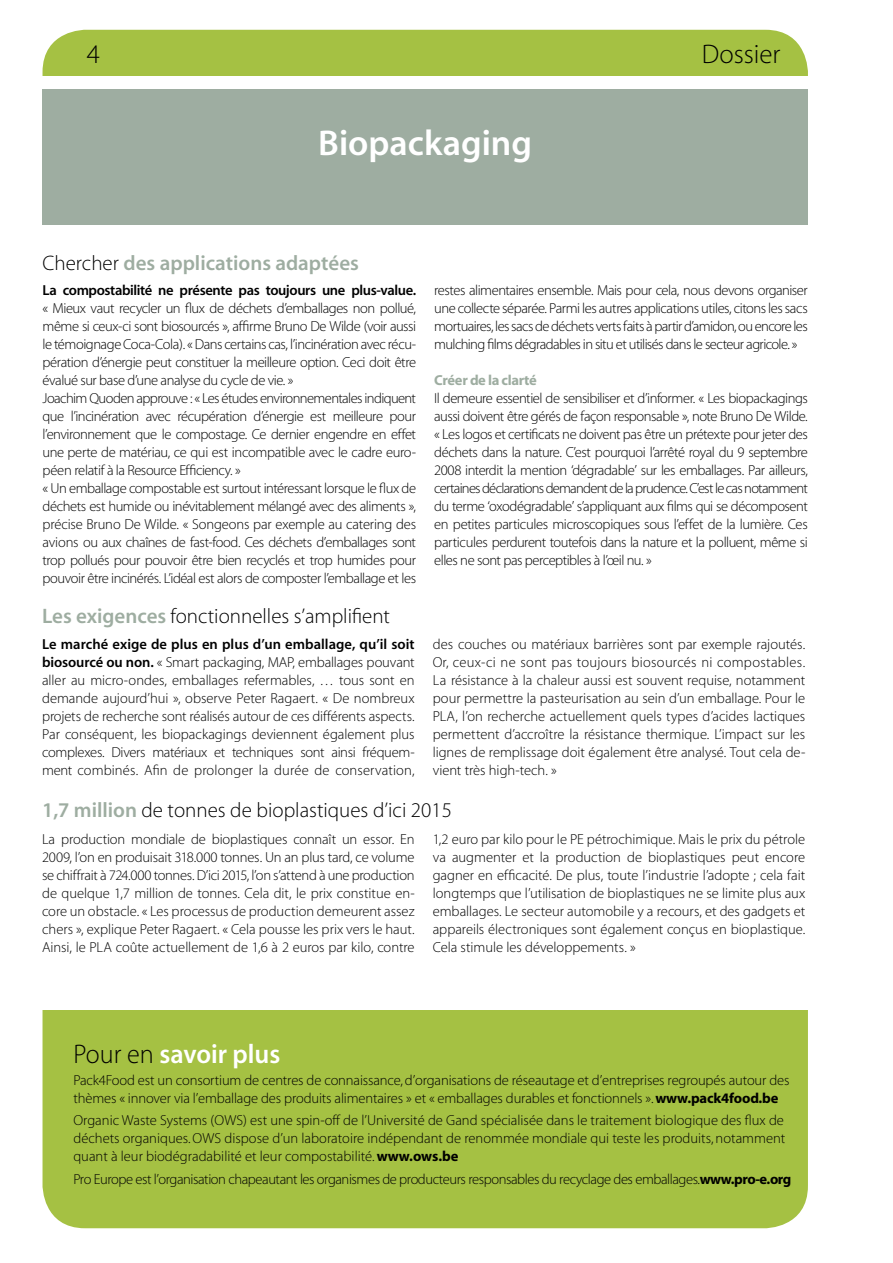
<style>
.page{position:relative;width:893px;height:1263px;background:#fff}
.page>*{position:absolute;margin:0;border:0;box-sizing:border-box;transform-origin:0 0}
.t1{font:500 36px "Myriad LS";color:#fff}
.t2{font:500 27px "Myriad LS";color:#fff}
.t3{font:300 27px "Myriad LS";color:#000}
.t4{font:300 21px "Myriad LS";color:#000}
.t5{font:500 21px "Myriad LS";color:#9eada1}
.t6{font:300 14.55px/18px "Myriad LS";letter-spacing:-.03em;color:#000;text-align:justify}
.t7{font:300 14.55px/18px "Myriad LS";letter-spacing:-.01em;color:#000}
.s1{font-weight:300;color:#000}
.s2{font-weight:500}
.s3{font-weight:700;color:#9eada1}
.s4{font-weight:500;color:#9eada1}
.s5{font-weight:700}
</style>
<div class="page">
<div style="left:43px;top:94px;width:765px;height:1134px;background:#a5c143;border-radius:43px"></div>
<div style="left:43px;top:30px;width:765px;height:178px;background:#a5c143;border-radius:43px"></div>
<div style="left:43px;top:86px;width:765px;height:168px;background:#9eada1"></div>
<div style="left:0;top:77px;width:893px;height:12px;background:#fff"></div>
<div style="left:0;top:225px;width:893px;height:784px;background:#fff"></div>
<p class="t3" style="left:87px;top:41px;width:15px">4</p>
<p class="t3" style="left:702px;top:41px;width:80px">Dossier</p>
<p class="t1" style="left:318px;top:124px;width:215px">Biopackaging</p>
<p class="t5" style="left:43px;top:252px;width:318px"><span class="s1">Chercher</span> des applications adaptées</p>
<p class="t6" style="left:43px;top:281px;width:375px;text-align:left"><span class="s2">La compostabilité ne présente pas toujours une plus-value. </span>« Mieux vaut recycler un flux de déchets d’emballages non pollué, même si ceux-ci sont biosourcés », affirme Bruno De Wilde (voir aussi le témoignage Coca-Cola). « Dans certains cas, l’incinération avec récu&shy;pération d’énergie peut constituer la meilleure option. Ceci doit être évalué sur base d’une analyse du cycle de vie. »<br>Joachim Quoden approuve : « Les études environnementales indiquent que l’incinération avec récupération d’énergie est meilleure pour l’environnement que le compostage. Ce dernier engendre en effet une perte de matériau, ce qui est incompatible avec le cadre euro&shy;péen relatif à la Resource Efficiency. »<br>« Un emballage compostable est surtout intéressant lorsque le flux de déchets est humide ou inévitablement mélangé avec des aliments », précise Bruno De Wilde. « Songeons par exemple au catering des avions ou aux chaînes de fast-food. Ces déchets d’emballages sont trop pollués pour pouvoir être bien recyclés et trop humides pour pouvoir être incinérés. L’idéal est alors de composter l’emballage et les</p>
<p class="t6" style="left:434px;top:281px;width:375px">restes alimentaires ensemble. Mais pour cela, nous devons organiser une collecte séparée. Parmi les autres applications utiles, citons les sacs mortuaires, les sacs de déchets verts faits à partir d’amidon, ou encore les mulching films dégradables in situ et utilisés dans le secteur agricole. »</p>
<p class="t6" style="left:434px;top:371px;width:375px;text-align:left"><span class="s3">Créer de la clarté<br></span>Il demeure essentiel de sensibiliser et d’informer. « Les biopackagings aussi doivent être gérés de façon responsable », note Bruno De Wilde. « Les logos et certificats ne doivent pas être un prétexte pour jeter des déchets dans la nature. C’est pourquoi l’arrêté royal du 9 septembre 2008 interdit la mention ‘dégradable’ sur les emballages. Par ailleurs, certaines déclarations demandent de la prudence. C’est le cas notamment du terme ‘oxodégradable’ s’appliquant aux films qui se décomposent en petites particules microscopiques sous l’effet de la lumière. Ces particules perdurent toutefois dans la nature et la polluent, même si elles ne sont pas perceptibles à l’œil nu. »</p>
<p class="t4" style="left:42px;top:605px;width:350px"><span class="s4">Les exigences</span> fonctionnelles s’amplifient</p>
<p class="t6" style="left:42px;top:636px;width:374px"><span class="s2">Le marché exige de plus en plus d’un emballage, qu’il soit biosourcé ou non.</span> « Smart packaging, MAP, emballages pouvant aller au micro-ondes, emballages refermables, … tous sont en demande aujourd’hui », observe Peter Ragaert. « De nombreux projets de recherche sont réalisés autour de ces différents aspects.<br>Par conséquent, les biopackagings deviennent également plus complexes. Divers matériaux et techniques sont ainsi fréquem&shy;ment combinés. Afin de prolonger la durée de conservation,</p>
<p class="t6" style="left:433px;top:636px;width:374px">des couches ou matériaux barrières sont par exemple rajoutés.<br>Or, ceux-ci ne sont pas toujours biosourcés ni compostables.<br>La résistance à la chaleur aussi est souvent requise, notamment pour permettre la pasteurisation au sein d’un emballage. Pour le PLA, l’on recherche actuellement quels types d’acides lactiques permettent d’accroître la résistance thermique. L’impact sur les lignes de remplissage doit également être analysé. Tout cela de&shy;vient très high-tech. »</p>
<p class="t4" style="left:42px;top:800px;width:411px"><span class="s4">1,7 million</span> de tonnes de bioplastiques d’ici 2015</p>
<p class="t6" style="left:42px;top:831px;width:374px">La production mondiale de bioplastiques connaît un essor. En 2009, l’on en produisait 318.000 tonnes. Un an plus tard, ce volume se chiffrait à 724.000 tonnes. D’ici 2015, l’on s’attend à une production de quelque 1,7 million de tonnes. Cela dit, le prix constitue en&shy;core un obstacle. « Les processus de production demeurent assez chers », explique Peter Ragaert. « Cela pousse les prix vers le haut.<br>Ainsi, le PLA coûte actuellement de 1,6 à 2 euros par kilo, contre</p>
<p class="t6" style="left:433px;top:831px;width:374px">1,2 euro par kilo pour le PE pétrochimique. Mais le prix du pétrole va augmenter et la production de bioplastiques peut encore gagner en efficacité. De plus, toute l’industrie l’adopte ; cela fait longtemps que l’utilisation de bioplastiques ne se limite plus aux emballages. Le secteur automobile y a recours, et des gadgets et appareils électroniques sont également conçus en bioplastique.<br>Cela stimule les développements. »</p>
<p class="t2" style="left:73px;top:1040px;width:209px"><span class="s1">Pour en</span> savoir plus</p>
<p class="t7" style="left:73px;top:1072px;width:717px">Pack4Food est un consortium de centres de connaissance, d’organisations de réseautage et d’entreprises regroupés autour des thèmes « innover via l’emballage des produits alimentaires » et « emballages durables et fonctionnels ». <span class="s5">www.pack4food.be</span></p>
<p class="t6" style="left:73px;top:1112px;width:713px">Organic Waste Systems (OWS) est une spin-off de l’Université de Gand spécialisée dans le traitement biologique des flux de déchets organiques. OWS dispose d’un laboratoire indépendant de renommée mondiale qui teste les produits, notamment quant à leur biodégradabilité et leur compostabilité. <span class="s5">www.ows.be</span></p>
<p class="t6" style="left:73px;top:1170px;width:719px">Pro Europe est l’organisation chapeautant les organismes de producteurs responsables du recyclage des emballages.<span class="s5">www.pro-e.org</span></p>
</div>
